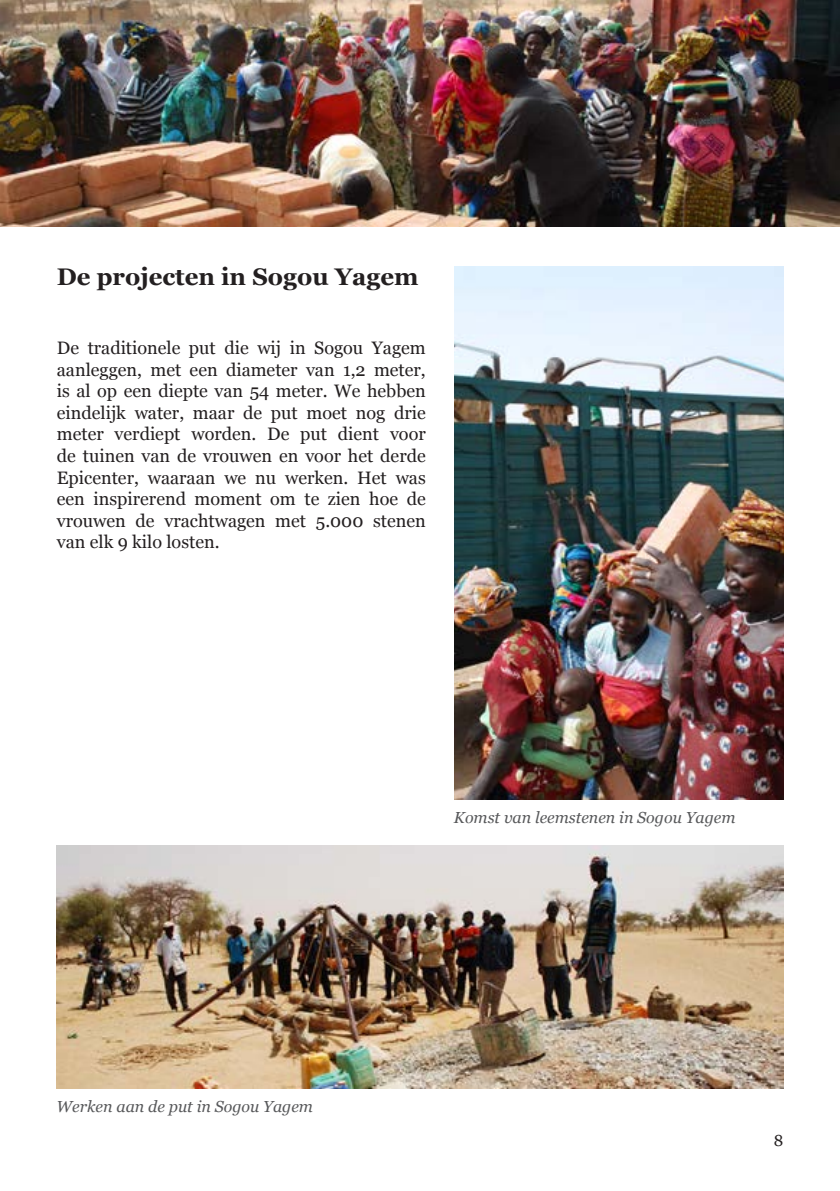
<style>
.page{position:relative;width:840px;height:1191px;background:#fff}
.page>*{position:absolute;margin:0;border:0;box-sizing:border-box;transform-origin:0 0}
.t1{font:700 24px "Georgia";color:#231f20}
.basis{font:18px/21.6px "Georgia";color:#231f20;text-align:justify}
.bijschrift{font:italic 16px "Georgia";color:#57585a}
.t2{font:16px "Georgia";color:#231f20}
</style>
<div class="page">
<img style="left:454px;top:266px;width:329px;height:533px">
<img style="left:0;top:0;width:838px;height:227px">
<img style="left:57px;top:845px;width:725px;height:244px">
<p class="t1" style="left:57px;top:261px;width:363px">De projecten in Sogou Yagem</p>
<p class="basis" style="left:57px;top:337px;width:370px">De traditionele put die wij in Sogou Yagem aanleggen, met een diameter van 1,2 meter, is al op een diepte van 54 meter. We hebben eindelijk water, maar de put moet nog drie meter verdiept worden. De put dient voor de tuinen van de vrouwen en voor het derde Epicenter, waaraan we nu werken. Het was een inspirerend moment om te zien hoe de vrouwen de vrachtwagen met 5.000 stenen van elk 9 kilo losten.</p>
<p class="bijschrift" style="left:453px;top:807px;width:283px">Komst van leemstenen in Sogou Yagem</p>
<p class="bijschrift" style="left:57px;top:1096px;width:258px">Werken aan de put in Sogou Yagem</p>
<p class="t2" style="left:773px;top:1131px;width:11px">8</p>
</div>
